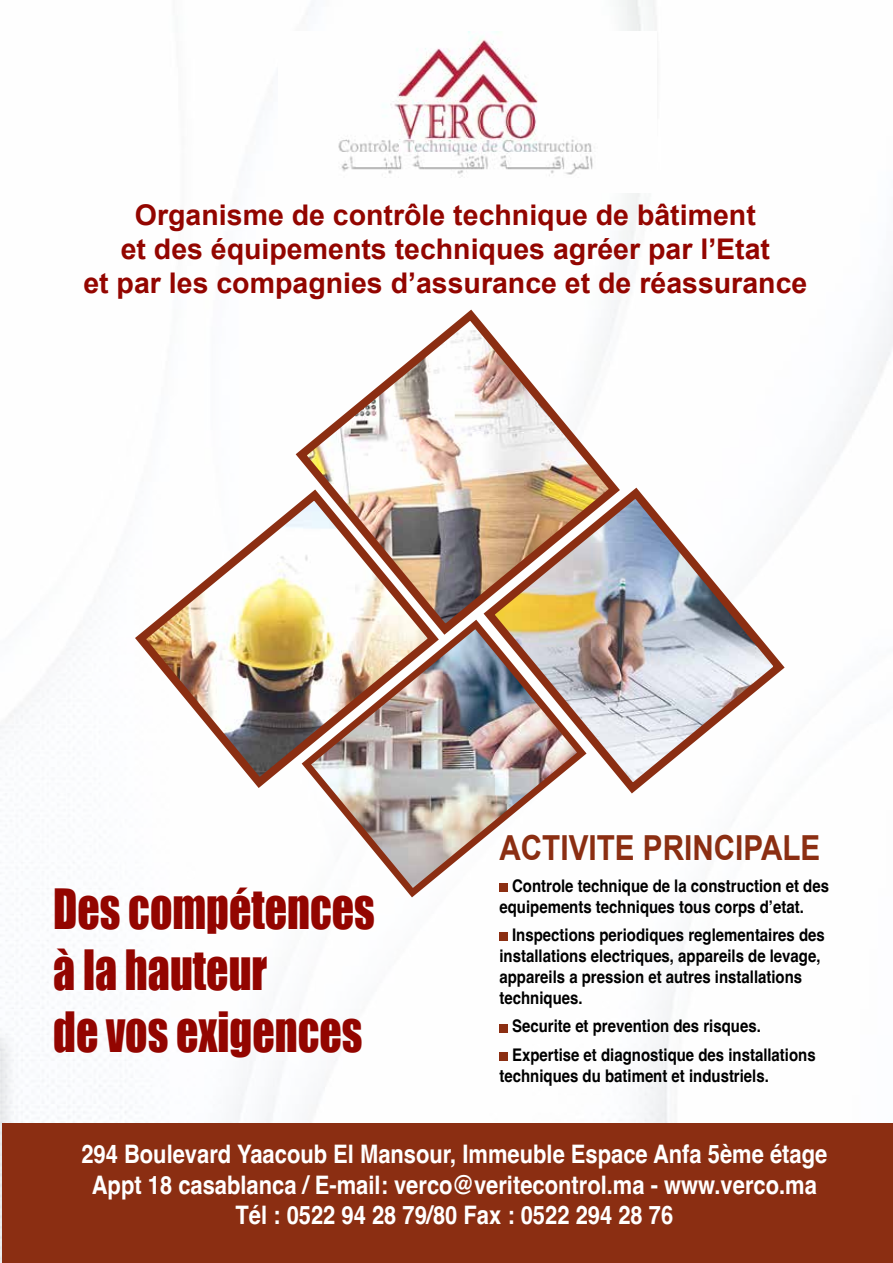
<style>
.page{position:relative;width:893px;height:1263px;background:#fff}
.page>*{position:absolute;margin:0;border:0;box-sizing:border-box;transform-origin:0 0}
.t1{font:51px/61.2px "Impact";color:#930500;scale:.86 1}
.t2{font:700 34.5px "Arial";color:#8b2e12;scale:.86 1}
.t3{font:700 28.5px/34.2px "Arial";color:#930500;text-align:center}
.t4{font:700 25.5px/30.6px "Helvetica";color:#fff;text-align:center;scale:.86 1}
.t5{font:700 17.4px/20.9px "Helvetica";color:#000;scale:.86 1}
</style>
<div class="page">
<img style="left:0;top:0;width:893px;height:1263px">
<img style="left:278px;top:31px;width:379px;height:162px">
<svg style="left:294px;top:307px;width:328px;height:308px"></svg>
<img style="left:129px;top:484px;width:315px;height:310px">
<img style="left:478px;top:482px;width:312px;height:317px">
<img style="left:297px;top:615px;width:294px;height:287px">
<div style="left:499px;top:883px;width:9px;height:9px;background:#8b2e12"></div>
<div style="left:499px;top:933px;width:9px;height:8px;background:#8b2e12"></div>
<div style="left:499px;top:1024px;width:9px;height:8px;background:#8b2e12"></div>
<div style="left:499px;top:1052px;width:9px;height:9px;background:#8b2e12"></div>
<div style="left:2px;top:1124px;width:891px;height:139px;background:#8b2e12"></div>
<h3 class="t3" style="left:83px;top:199px;width:725px">Organisme de contrôle technique de bâtiment<br>et des équipements techniques agréer par l’Etat<br>et par les compagnies d’assurance et de réassurance</h3>
<h1 class="t1" style="left:53px;top:877px;width:376px">Des compétences à la hauteur<br>de vos exigences</h1>
<h2 class="t2" style="left:499px;top:825px;width:375px">ACTIVITE PRINCIPALE</h2>
<p class="t5" style="left:499px;top:877px;width:385px;text-indent:13px">Controle technique de la construction et des equipements techniques tous corps d’etat.</p>
<p class="t5" style="left:499px;top:926px;width:380px;text-indent:13px">Inspections periodiques reglementaires des installations electriques, appareils de levage, appareils a pression et autres installations techniques.</p>
<p class="t5" style="left:512px;top:1014px;width:355px;line-height:28.5px">Securite et prevention des risques.<br>Expertise et diagnostique des installations</p>
<p class="t5" style="left:499px;top:1067px;width:315px">techniques du batiment et industriels.</p>
<h3 class="t4" style="left:81px;top:1141px;width:869px">294 Boulevard Yaacoub El Mansour, Immeuble Espace Anfa 5ème étage<br>Appt 18 casablanca / E-mail: verco@veritecontrol.ma - www.verco.ma<br>Tél : 0522 94 28 79/80 Fax : 0522 294 28 76</h3>
</div>
